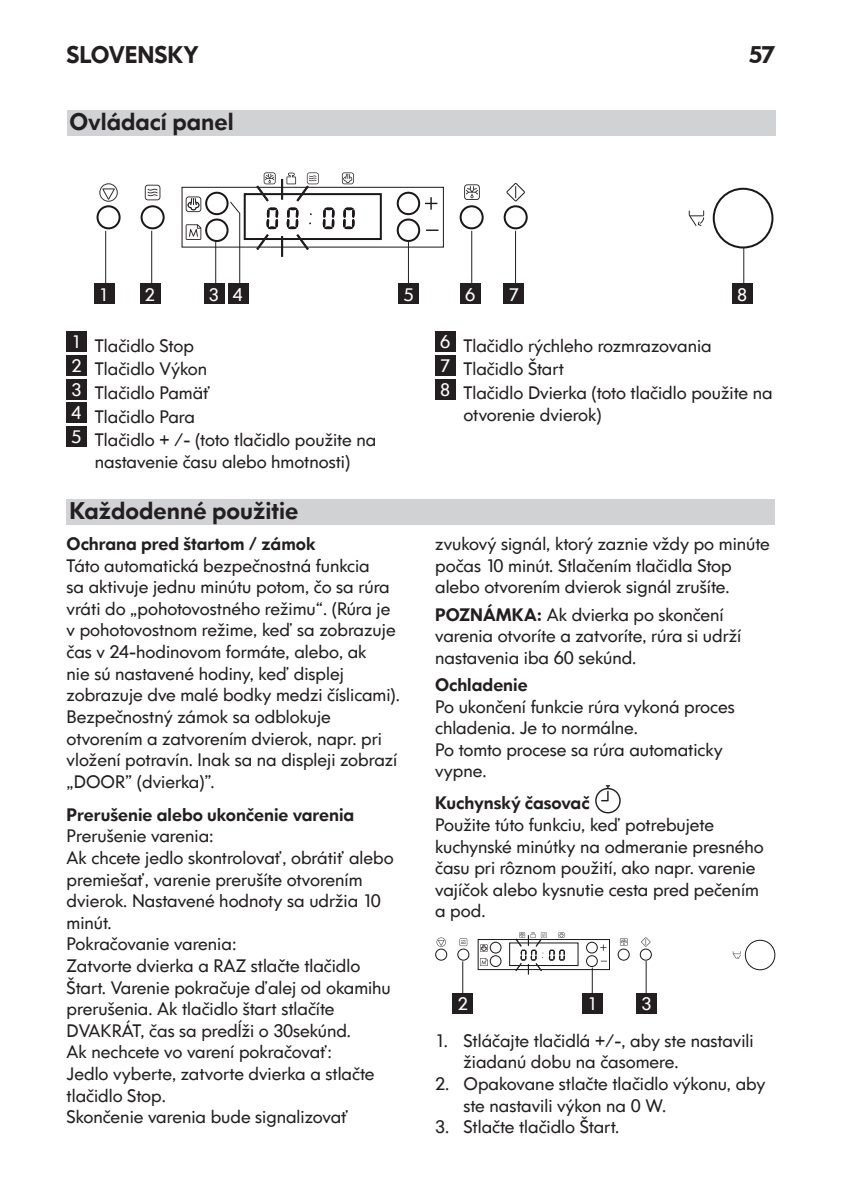
<style>
.page{position:relative;width:842px;height:1191px;background:#fff}
.page>*{position:absolute;margin:0;border:0;box-sizing:border-box;transform-origin:0 0}
.t1{font:800 24px "IKEA Sans";color:#231f20}
.IK_Body{font:18px/21.6px "IKEA Sans";color:#231f20}
.IK_Numbered_BLACK{font:18px/21.6px "IKEA Sans";color:#231f20}
.IK_Titoletto{font:800 18px "IKEA Sans";color:#231f20}
.IK_Body-2{font:800 18px "IKEA Sans";color:#231f20}
.IK_Numeri_bianchi{font:18px "IKEA Sans";color:#fff}
.s1{font-weight:800}
</style>
<div class="page">
<div style="left:67px;top:332px;width:20px;height:20px;background:#231f20"></div>
<div style="left:67px;top:355px;width:20px;height:20px;background:#231f20"></div>
<div style="left:67px;top:379px;width:20px;height:20px;background:#231f20"></div>
<div style="left:67px;top:402px;width:20px;height:20px;background:#231f20"></div>
<div style="left:67px;top:426px;width:20px;height:20px;background:#231f20"></div>
<div style="left:435px;top:332px;width:20px;height:20px;background:#231f20"></div>
<div style="left:435px;top:355px;width:20px;height:20px;background:#231f20"></div>
<div style="left:435px;top:379px;width:20px;height:20px;background:#231f20"></div>
<div style="left:67px;top:110px;width:708px;height:25px;background:#d1d2d4"></div>
<svg style="left:595px;top:785px;width:26px;height:28px"></svg>
<div style="left:636px;top:993px;width:20px;height:20px;background:#231f20"></div>
<svg style="left:435px;top:932px;width:340px;height:61px"></svg>
<div style="left:583px;top:993px;width:20px;height:20px;background:#231f20"></div>
<hr style="left:462px;top:961px;width:1px;height:32px;background:#231f20">
<div style="left:453px;top:993px;width:20px;height:20px;background:#231f20"></div>
<div style="left:67px;top:499px;width:708px;height:25px;background:#d1d2d4"></div>
<svg style="left:97px;top:187px;width:676px;height:62px"></svg>
<svg style="left:464px;top:184px;width:16px;height:16px"></svg>
<svg style="left:689px;top:210px;width:15px;height:16px"></svg>
<svg style="left:506px;top:183px;width:19px;height:18px"></svg>
<svg style="left:145px;top:185px;width:15px;height:15px"></svg>
<svg style="left:99px;top:183px;width:19px;height:19px"></svg>
<hr style="left:743px;top:248px;width:1px;height:36px;background:#231f20">
<div style="left:732px;top:284px;width:20px;height:20px;background:#231f20"></div>
<hr style="left:471px;top:231px;width:1px;height:53px;background:#231f20">
<div style="left:460px;top:284px;width:20px;height:20px;background:#231f20"></div>
<svg style="left:186px;top:172px;width:253px;height:113px"></svg>
<div style="left:228px;top:284px;width:20px;height:20px;background:#231f20"></div>
<hr style="left:215px;top:241px;width:1px;height:43px;background:#231f20">
<div style="left:204px;top:284px;width:20px;height:20px;background:#231f20"></div>
<hr style="left:151px;top:231px;width:1px;height:53px;background:#231f20">
<div style="left:140px;top:284px;width:20px;height:20px;background:#231f20"></div>
<hr style="left:105px;top:231px;width:1px;height:53px;background:#231f20">
<div style="left:94px;top:284px;width:20px;height:20px;background:#231f20"></div>
<hr style="left:515px;top:231px;width:1px;height:53px;background:#231f20">
<div style="left:504px;top:284px;width:20px;height:20px;background:#231f20"></div>
<hr style="left:408px;top:241px;width:1px;height:43px;background:#231f20">
<div style="left:399px;top:284px;width:20px;height:20px;background:#231f20"></div>
<h1 class="t1" style="left:67px;top:36px;width:134px">SLOVENSKY</h1>
<h1 class="t1" style="left:749px;top:36px;width:28px">57</h1>
<p class="t1" style="left:69px;top:103px;width:166px">Ovládací panel</p>
<p class="IK_Numeri_bianchi" style="left:99px;top:281px;width:12px">1</p>
<p class="IK_Numeri_bianchi" style="left:145px;top:281px;width:12px">2</p>
<p class="IK_Numeri_bianchi" style="left:209px;top:281px;width:12px">3</p>
<p class="IK_Numeri_bianchi" style="left:233px;top:281px;width:12px">4</p>
<p class="IK_Numeri_bianchi" style="left:404px;top:281px;width:12px">5</p>
<p class="IK_Numeri_bianchi" style="left:465px;top:281px;width:12px">6</p>
<p class="IK_Numeri_bianchi" style="left:509px;top:281px;width:12px">7</p>
<p class="IK_Numeri_bianchi" style="left:737px;top:281px;width:12px">8</p>
<p class="IK_Numeri_bianchi" style="left:72px;top:329px;width:12px">1</p>
<p class="IK_Numbered_BLACK" style="left:95px;top:334px;width:100px">Tlačidlo Stop</p>
<p class="IK_Numeri_bianchi" style="left:72px;top:352px;width:12px">2</p>
<p class="IK_Numbered_BLACK" style="left:95px;top:358px;width:114px">Tlačidlo Výkon</p>
<p class="IK_Numeri_bianchi" style="left:72px;top:376px;width:12px">3</p>
<p class="IK_Numbered_BLACK" style="left:95px;top:381px;width:117px">Tlačidlo Pamäť</p>
<p class="IK_Numeri_bianchi" style="left:72px;top:399px;width:12px">4</p>
<p class="IK_Numbered_BLACK" style="left:95px;top:405px;width:102px">Tlačidlo Para</p>
<p class="IK_Numeri_bianchi" style="left:72px;top:423px;width:12px">5</p>
<p class="IK_Numbered_BLACK" style="left:95px;top:428px;width:283px">Tlačidlo + /- (toto tlačidlo použite na nastavenie času alebo hmotnosti)</p>
<p class="t1" style="left:69px;top:492px;width:230px">Každodenné použitie</p>
<p class="IK_Titoletto" style="left:67px;top:530px;width:250px">Ochrana pred štartom / zámok</p>
<p class="IK_Body" style="left:67px;top:554px;width:335px">Táto automatická bezpečnostná funkcia<br>sa aktivuje jednu minútu potom, čo sa rúra vráti do „pohotovostného režimu“. (Rúra je v pohotovostnom režime, keď sa zobrazuje čas v 24-hodinovom formáte, alebo, ak<br>nie sú nastavené hodiny, keď displej zobrazuje dve malé bodky medzi číslicami).<br>Bezpečnostný zámok sa odblokuje otvorením a zatvorením dvierok, napr. pri vložení potravín. Inak sa na displeji zobrazí „DOOR” (dvierka)”.</p>
<p class="IK_Titoletto" style="left:67px;top:800px;width:289px">Prerušenie alebo ukončenie varenia</p>
<p class="IK_Body" style="left:67px;top:824px;width:149px">Prerušenie varenia:</p>
<p class="IK_Body" style="left:67px;top:846px;width:329px">Ak chcete jedlo skontrolovať, obrátiť alebo premiešať, varenie prerušíte otvorením dvierok. Nastavené hodnoty sa udržia 10 minút.</p>
<p class="IK_Body" style="left:67px;top:932px;width:171px">Pokračovanie varenia:</p>
<p class="IK_Body" style="left:67px;top:954px;width:326px">Zatvorte dvierka a RAZ stlačte tlačidlo Štart. Varenie pokračuje ďalej od okamihu prerušenia. Ak tlačidlo štart stlačíte DVAKRÁT, čas sa predĺži o 30sekúnd.</p>
<p class="IK_Body" style="left:67px;top:1040px;width:267px">Ak nechcete vo varení pokračovať:</p>
<p class="IK_Body" style="left:67px;top:1062px;width:309px">Jedlo vyberte, zatvorte dvierka a stlačte tlačidlo Stop.</p>
<p class="IK_Body" style="left:67px;top:1105px;width:284px">Skončenie varenia bude signalizovať</p>
<p class="IK_Numeri_bianchi" style="left:440px;top:329px;width:12px">6</p>
<p class="IK_Numbered_BLACK" style="left:463px;top:334px;width:250px">Tlačidlo rýchleho rozmrazovania</p>
<p class="IK_Numeri_bianchi" style="left:440px;top:352px;width:12px">7</p>
<p class="IK_Numbered_BLACK" style="left:463px;top:358px;width:102px">Tlačidlo Štart</p>
<p class="IK_Numeri_bianchi" style="left:440px;top:376px;width:12px">8</p>
<p class="IK_Numbered_BLACK" style="left:463px;top:381px;width:311px">Tlačidlo Dvierka (toto tlačidlo použite na otvorenie dvierok)</p>
<p class="IK_Body" style="left:435px;top:532px;width:336px">zvukový signál, ktorý zaznie vždy po minúte počas 10 minút. Stlačením tlačidla Stop alebo otvorením dvierok signál zrušíte.</p>
<p class="IK_Body" style="left:435px;top:603px;width:308px"><span class="s1">POZNÁMKA:</span> Ak dvierka po skončení varenia otvoríte a zatvoríte, rúra si udrží nastavenia iba 60 sekúnd.</p>
<p class="IK_Body-2" style="left:435px;top:670px;width:94px">Ochladenie</p>
<p class="IK_Body" style="left:435px;top:695px;width:301px">Po ukončení funkcie rúra vykoná proces chladenia. Je to normálne.</p>
<p class="IK_Body" style="left:435px;top:738px;width:289px">Po tomto procese sa rúra automaticky vypne.</p>
<p class="IK_Body-2" style="left:435px;top:789px;width:156px">Kuchynský časovač</p>
<p class="IK_Body" style="left:435px;top:813px;width:330px">Použite túto funkciu, keď potrebujete kuchynské minútky na odmeranie presného času pri rôznom použití, ako napr. varenie vajíčok alebo kysnutie cesta pred pečením a pod.</p>
<p class="IK_Numeri_bianchi" style="left:458px;top:990px;width:12px">2</p>
<p class="IK_Numeri_bianchi" style="left:587px;top:990px;width:12px">1</p>
<p class="IK_Numeri_bianchi" style="left:641px;top:990px;width:12px">3</p>
<p class="IK_Numbered_BLACK" style="left:463px;top:1029px;width:292px;text-indent:-28px">1. Stláčajte tlačidlá +/-, aby ste nastavili žiadanú dobu na časomere.</p>
<p class="IK_Numbered_BLACK" style="left:463px;top:1072px;width:303px;text-indent:-28px">2. Opakovane stlačte tlačidlo výkonu, aby ste nastavili výkon na 0 W.</p>
<p class="IK_Numbered_BLACK" style="left:435px;top:1115px;width:186px">3. Stlačte tlačidlo Štart.</p>
</div>
